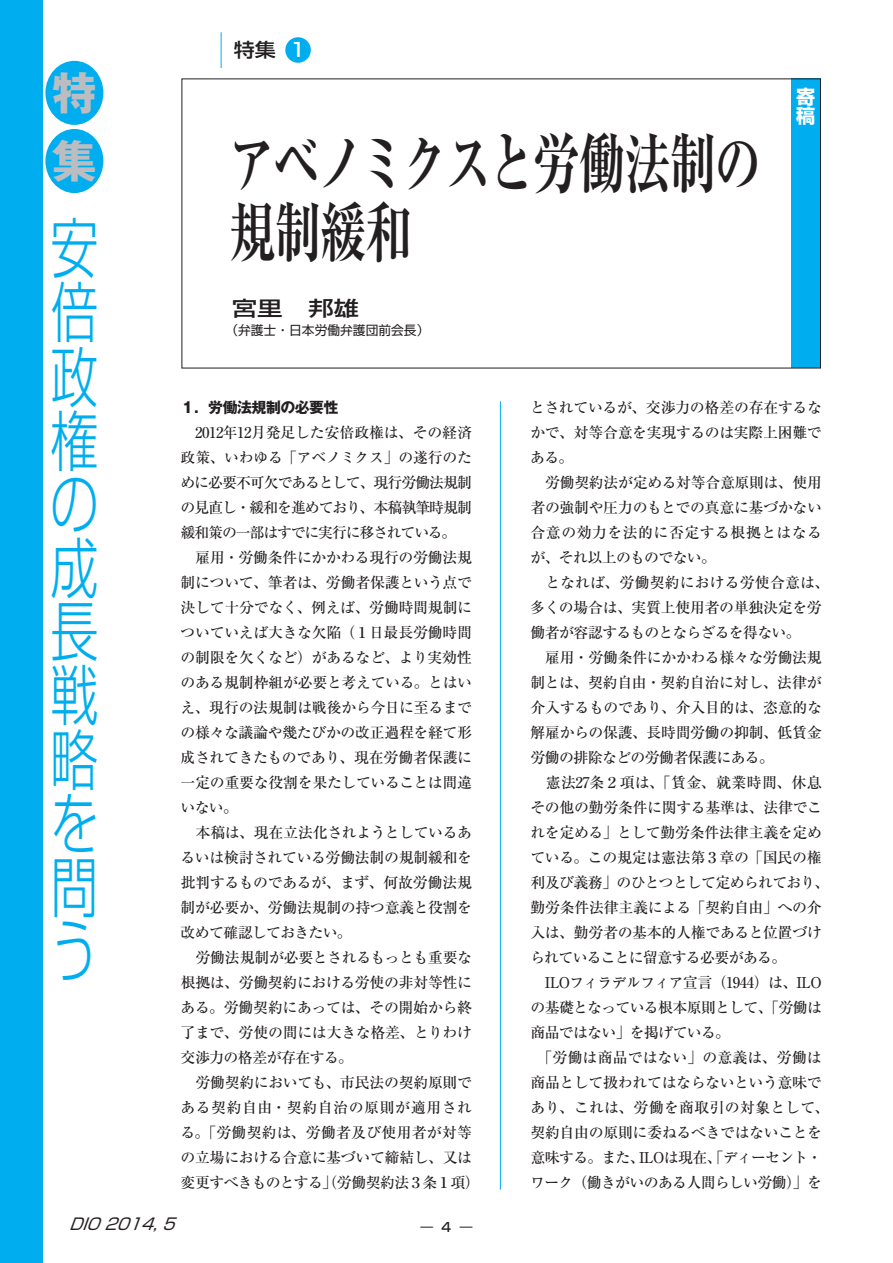
<style>
.page{position:relative;width:893px;height:1263px;background:#fff}
.page>*{position:absolute;margin:0;border:0;box-sizing:border-box;transform-origin:0 0}
.t1{font:700 65.85px/69px "Ryumin Pro";letter-spacing:-.045em;color:#231f20;scale:.71 1}
.t2{font:300 65.85px/63.9px "Shin Go Pro";color:#00aeef;text-align:justify;scale:.73 1}
.t3{font:700 44.85px/68.1px "Gothic MB101 Pro";color:#bcbdc0}
.t4{font:500 20.4px "Shin Go Pro";color:#231f20;scale:1.25 1}
.t5{font:500 19.2px "Shin Go Pro";color:#231f20;scale:1.1 1}
.t6{font:700 19.2px/19.2px "Shin Go Pro";color:#fff}
.t7{font:italic 15.9px "Shin Go Pro";color:#231f20}
.t8{font:500 14.85px/25px "Ryumin Pro";letter-spacing:-.02em;color:#231f20}
.t9{font:700 14.85px "Gothic MB101 Pro";letter-spacing:-.03em;color:#231f20}
.t10{font:12.75px "Shin Go Pro";color:#231f20}
.t11{font:500 12.75px "Shin Go Pro";color:#231f20}
.s1{color:#fff}
</style>
<div class="page">
<div style="left:791px;top:79px;width:30px;height:289px;background:#00aeef"></div>
<hr style="left:500px;top:401px;width:1px;height:788px;background:#00aeef">
<div style="left:0;top:0;width:43px;height:1263px;background:#00aeef"></div>
<div style="left:45px;top:61px;width:58px;height:64px;background:#00aeef;border-radius:50%"></div>
<div style="left:45px;top:129px;width:58px;height:64px;background:#00aeef;border-radius:50%"></div>
<div style="left:285px;top:37px;width:26px;height:26px;background:#00aeef;border-radius:50%"></div>
<hr style="left:221px;top:32px;width:1px;height:36px;background:#00aeef">
<h2 class="t3" style="left:52px;top:53px;width:46px">特集</h2>
<h1 class="t2" style="left:50px;top:208px;width:65px">安倍政権の成長戦略を問う</h1>
<p class="t5" style="left:234px;top:34px;width:67px">特集 <span class="s1">1</span></p>
<h1 class="t1" style="left:228px;top:124px;width:752px">アベノミクスと労働法制の規制緩和</h1>
<h3 class="t4" style="left:232px;top:291px;width:104px">宮里　邦雄</h3>
<p class="t10" style="left:225px;top:320px;width:206px">（弁護士・日本労働弁護団前会長）</p>
<p class="t6" style="left:796px;top:85px;width:20px">寄稿</p>
<p class="t9" style="left:180px;top:395px;width:160px">１．労働法規制の必要性</p>
<p class="t8" style="left:180px;top:419px;width:301px">　2012年12月発足した安倍政権は、その経済政策、いわゆる「アベノミクス」の遂行のために必要不可欠であるとして、現行労働法規制の見直し・緩和を進めており、本稿執筆時規制緩和策の一部はすでに実行に移されている。<br>　雇用・労働条件にかかわる現行の労働法規制について、筆者は、労働者保護という点で決して十分でなく、例えば、労働時間規制についていえば大きな欠陥（１日最長労働時間の制限を欠くなど）があるなど、より実効性のある規制枠組が必要と考えている。とはいえ、現行の法規制は戦後から今日に至るまでの様々な議論や幾たびかの改正過程を経て形成されてきたものであり、現在労働者保護に一定の重要な役割を果たしていることは間違いない。<br>　本稿は、現在立法化されようとしているあるいは検討されている労働法制の規制緩和を批判するものであるが、まず、何故労働法規制が必要か、労働法規制の持つ意義と役割を改めて確認しておきたい。<br>　労働法規制が必要とされるもっとも重要な根拠は、労働契約における労使の非対等性にある。労働契約にあっては、その開始から終了まで、労使の間には大きな格差、とりわけ交渉力の格差が存在する。<br>　労働契約においても、市民法の契約原則である契約自由・契約自治の原則が適用される。「労働契約は、労働者及び使用者が対等の立場における合意に基づいて締結し、又は変更すべきものとする」（労働契約法３条１項）</p>
<p class="t8" style="left:530px;top:394px;width:301px">とされているが、交渉力の格差の存在するなかで、対等合意を実現するのは実際上困難である。<br>　労働契約法が定める対等合意原則は、使用者の強制や圧力のもとでの真意に基づかない合意の効力を法的に否定する根拠とはなるが、それ以上のものでない。<br>　となれば、労働契約における労使合意は、多くの場合は、実質上使用者の単独決定を労働者が容認するものとならざるを得ない。<br>　雇用・労働条件にかかわる様々な労働法規制とは、契約自由・契約自治に対し、法律が介入するものであり、介入目的は、恣意的な解雇からの保護、長時間労働の抑制、低賃金労働の排除などの労働者保護にある。<br>　憲法27条２項は、「賃金、就業時間、休息その他の勤労条件に関する基準は、法律でこれを定める」として勤労条件法律主義を定めている。この規定は憲法第３章の「国民の権利及び義務」のひとつとして定められており、勤労条件法律主義による「契約自由」への介入は、勤労者の基本的人権であると位置づけられていることに留意する必要がある。　ILOフィラデルフィア宣言（1944）は、ILOの基礎となっている根本原則として、「労働は商品ではない」を掲げている。<br>　「労働は商品ではない」の意義は、労働は商品として扱われてはならないという意味であり、これは、労働を商取引の対象として、契約自由の原則に委ねるべきではないことを意味する。また、ILOは現在、「ディーセント・ワーク（働きがいのある人間らしい労働）」を</p>
<p class="t7" style="left:69px;top:1210px;width:115px">DIO2014,5</p>
<p class="t11" style="left:420px;top:1216px;width:54px">― 4 ―</p>
</div>
